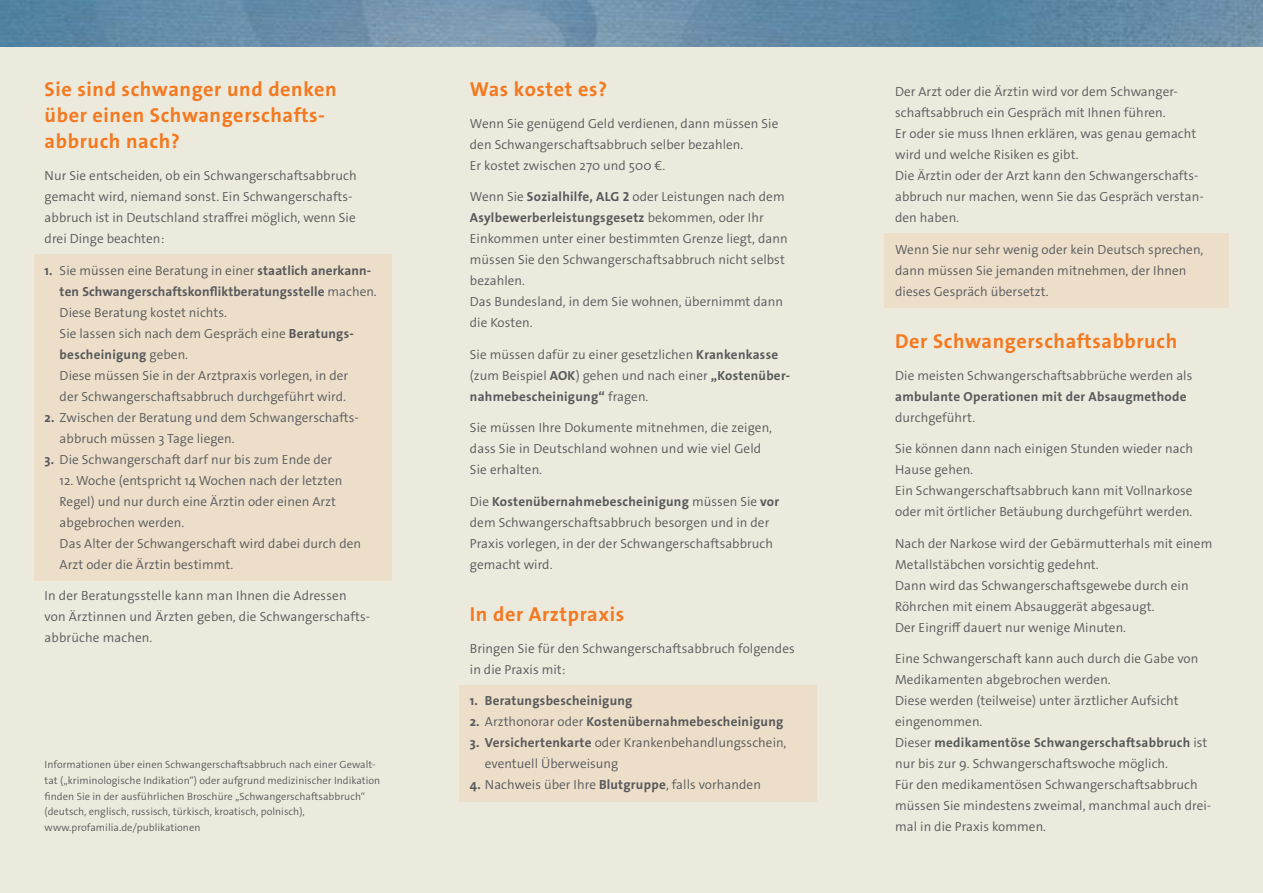
<style>
.page{position:relative;width:1263px;height:893px;background:#fff}
.page>*{position:absolute;margin:0;border:0;box-sizing:border-box;transform-origin:0 0}
.t1{font:20.25px/26.2px "The Sans LP7 Bld";letter-spacing:.03em;color:#f47920}
.t2{font:13.2px/21px "The Sans LP4 Se Lig";letter-spacing:.005em;color:#58595b}
.t3{font:13.2px "The Sans LP7 Bld";letter-spacing:.02em;color:#58595b}
.t4{font:10.5px/15.8px "The Sans LP4 Se Lig";letter-spacing:.005em;color:#58595b}
.s1{font-family:"The Sans LP7 Bld"}
.s2{font-family:"The Sans LP4 Se Lig"}
</style>
<div class="page">
<div style="left:0;top:0;width:863px;height:893px;background:#eceadc"></div>
<div style="left:838px;top:0;width:425px;height:893px;background:#eceadc"></div>
<img style="left:0;top:0;width:1263px;height:47px">
<div style="left:884px;top:233px;width:345px;height:74px;background:#ecdec9"></div>
<div style="left:459px;top:685px;width:357px;height:117px;background:#ecdec9"></div>
<div style="left:34px;top:254px;width:357px;height:326px;background:#ecdec9"></div>
<h1 class="t1" style="left:45px;top:76px;width:294px">Sie sind schwanger und denken über einen Schwangerschafts&shy;abbruch nach?</h1>
<p class="t2" style="left:45px;top:165px;width:313px">Nur Sie entscheiden, ob ein Schwangerschaftsabbruch gemacht wird, niemand sonst. Ein Schwangerschafts&shy;abbruch ist in Deutschland straffrei möglich, wenn Sie drei Dinge beachten:</p>
<p class="t2" style="left:45px;top:260px;width:328px"><span class="s1">1.</span> Sie müssen eine Beratung in einer <span class="s1">staatlich anerkann-</span></p>
<p class="t3" style="left:60px;top:283px;width:319px">ten Schwangerschaftskonfliktberatungsstelle <span class="s2">machen.</span></p>
<p class="t2" style="left:60px;top:302px;width:295px">Diese Beratung kostet nichts.<br>Sie lassen sich nach dem Gespräch eine <span class="s1">Beratungs-</span></p>
<p class="t3" style="left:60px;top:346px;width:130px">bescheinigung <span class="s2">geben.</span></p>
<p class="t2" style="left:60px;top:365px;width:290px">Diese müssen Sie in der Arztpraxis vorlegen, in der der Schwangerschaftsabbruch durchgeführt wird.</p>
<p class="t2" style="left:60px;top:407px;width:299px;text-indent:-15px"><span class="s1">2.</span> Zwischen der Beratung und dem Schwangerschafts&shy;abbruch müssen 3 Tage liegen.</p>
<p class="t2" style="left:45px;top:449px;width:289px"><span class="s1">3.</span> Die Schwangerschaft darf nur bis zum Ende der</p>
<p class="t2" style="left:60px;top:470px;width:303px">12. Woche (entspricht 14 Wochen nach der letzten Regel) und nur durch eine Ärztin oder einen Arzt abgebrochen werden.<br>Das Alter der Schwangerschaft wird dabei durch den Arzt oder die Ärztin bestimmt.</p>
<p class="t2" style="left:45px;top:585px;width:327px">In der Beratungsstelle kann man Ihnen die Adressen von Ärztinnen und Ärzten geben, die Schwangerschafts&shy;abbrüche machen.</p>
<p class="t4" style="left:45px;top:757px;width:337px">Informationen über einen Schwangerschaftsabbruch nach einer Gewalt&shy;tat („kriminologische Indikation“) oder aufgrund medizinischer Indikation finden Sie in der ausführlichen Broschüre „Schwangerschaftsabbruch“ (deutsch, englisch, russisch, türkisch, kroatisch, polnisch), www.profamilia.de/publikationen</p>
<h1 class="t1" style="left:470px;top:76px;width:139px">Was kostet es?</h1>
<p class="t2" style="left:470px;top:113px;width:310px">Wenn Sie genügend Geld verdienen, dann müssen Sie den Schwangerschaftsabbruch selber bezahlen.<br>Er kostet zwischen 270 und 500 €.</p>
<p class="t3" style="left:470px;top:188px;width:135px"><span class="s2">Wenn Sie</span> Sozialhilfe, ALG</p>
<p class="t2" style="left:623px;top:186px;width:164px"><span class="s1">2</span> oder Leistungen nach dem</p>
<p class="t3" style="left:470px;top:209px;width:295px">Asylbewerberleistungsgesetz <span class="s2">bekommen, oder Ihr</span></p>
<p class="t2" style="left:470px;top:228px;width:319px">Einkommen unter einer bestimmten Grenze liegt, dann müssen Sie den Schwangerschaftsabbruch nicht selbst bezahlen.<br>Das Bundesland, in dem Sie wohnen, übernimmt dann die Kosten.</p>
<p class="t2" style="left:470px;top:344px;width:322px">Sie müssen dafür zu einer gesetzlichen <span class="s1">Krankenkasse </span>(zum Beispiel <span class="s1">AOK</span>) gehen und nach einer <span class="s1">„Kostenüber-</span></p>
<p class="t3" style="left:470px;top:388px;width:180px">nahmebescheinigung“ <span class="s2">fragen.</span></p>
<p class="t2" style="left:470px;top:417px;width:304px">Sie müssen Ihre Dokumente mitnehmen, die zeigen, dass Sie in Deutschland wohnen und wie viel Geld<br>Sie erhalten.</p>
<p class="t3" style="left:470px;top:493px;width:311px"><span class="s2">Die</span> Kostenübernahmebescheinigung <span class="s2">müssen Sie</span> vor</p>
<p class="t2" style="left:470px;top:512px;width:305px">dem Schwangerschaftsabbruch besorgen und in der<br>Praxis vorlegen, in der der Schwangerschaftsabbruch gemacht wird.</p>
<h1 class="t1" style="left:470px;top:601px;width:156px">In der Arztpraxis</h1>
<p class="t2" style="left:470px;top:638px;width:326px">Bringen Sie für den Schwangerschaftsabbruch folgendes in die Praxis mit:</p>
<p class="t3" style="left:470px;top:692px;width:164px">1. Beratungsbescheinigung</p>
<p class="t3" style="left:470px;top:713px;width:315px">2. <span class="s2">Arzthonorar oder</span> Kostenübernahmebescheinigung</p>
<p class="t2" style="left:485px;top:732px;width:303px;text-indent:-15px"><span class="s1">3. Versichertenkarte</span> oder Krankenbehandlungsschein, eventuell Überweisung</p>
<p class="t2" style="left:470px;top:774px;width:293px"><span class="s1">4.</span> Nachweis über Ihre <span class="s1">Blutgruppe</span>, falls vorhanden</p>
<p class="t2" style="left:895px;top:81px;width:310px">Der Arzt oder die Ärztin wird vor dem Schwanger&shy;schaftsabbruch ein Gespräch mit Ihnen führen.<br>Er oder sie muss Ihnen erklären, was genau gemacht wird und welche Risiken es gibt.<br>Die Ärztin oder der Arzt kann den Schwangerschafts&shy;abbruch nur machen, wenn Sie das Gespräch verstan&shy;den haben.</p>
<p class="t2" style="left:895px;top:239px;width:310px">Wenn Sie nur sehr wenig oder kein Deutsch sprechen, dann müssen Sie jemanden mitnehmen, der Ihnen dieses Gespräch übersetzt.</p>
<h1 class="t1" style="left:895px;top:328px;width:284px">Der Schwangerschaftsabbruch</h1>
<p class="t2" style="left:895px;top:365px;width:299px">Die meisten Schwangerschaftsabbrüche werden als</p>
<p class="t3" style="left:895px;top:388px;width:293px">ambulante Operationen mit der Absaugmethode</p>
<p class="t2" style="left:895px;top:407px;width:82px">durchgeführt.</p>
<p class="t2" style="left:895px;top:438px;width:300px">Sie können dann nach einigen Stunden wieder nach Hause gehen.<br>Ein Schwangerschaftsabbruch kann mit Vollnarkose oder mit örtlicher Betäubung durchgeführt werden.</p>
<p class="t2" style="left:895px;top:533px;width:319px">Nach der Narkose wird der Gebärmutterhals mit einem Metallstäbchen vorsichtig gedehnt.<br>Dann wird das Schwangerschaftsgewebe durch ein Röhrchen mit einem Absauggerät abgesaugt.<br>Der Eingriff dauert nur wenige Minuten.</p>
<p class="t2" style="left:895px;top:648px;width:305px">Eine Schwangerschaft kann auch durch die Gabe von Medikamenten abgebrochen werden.<br>Diese werden (teilweise) unter ärztlicher Aufsicht eingenommen.</p>
<p class="t3" style="left:895px;top:734px;width:314px"><span class="s2">Dieser</span> medikamentöse Schwangerschaftsabbruch <span class="s2">ist</span></p>
<p class="t2" style="left:895px;top:753px;width:318px">nur bis zur 9. Schwangerschaftswoche möglich.<br>Für den medikamentösen Schwangerschaftsabbruch müssen Sie mindestens zweimal, manchmal auch drei&shy;mal in die Praxis kommen.</p>
</div>
